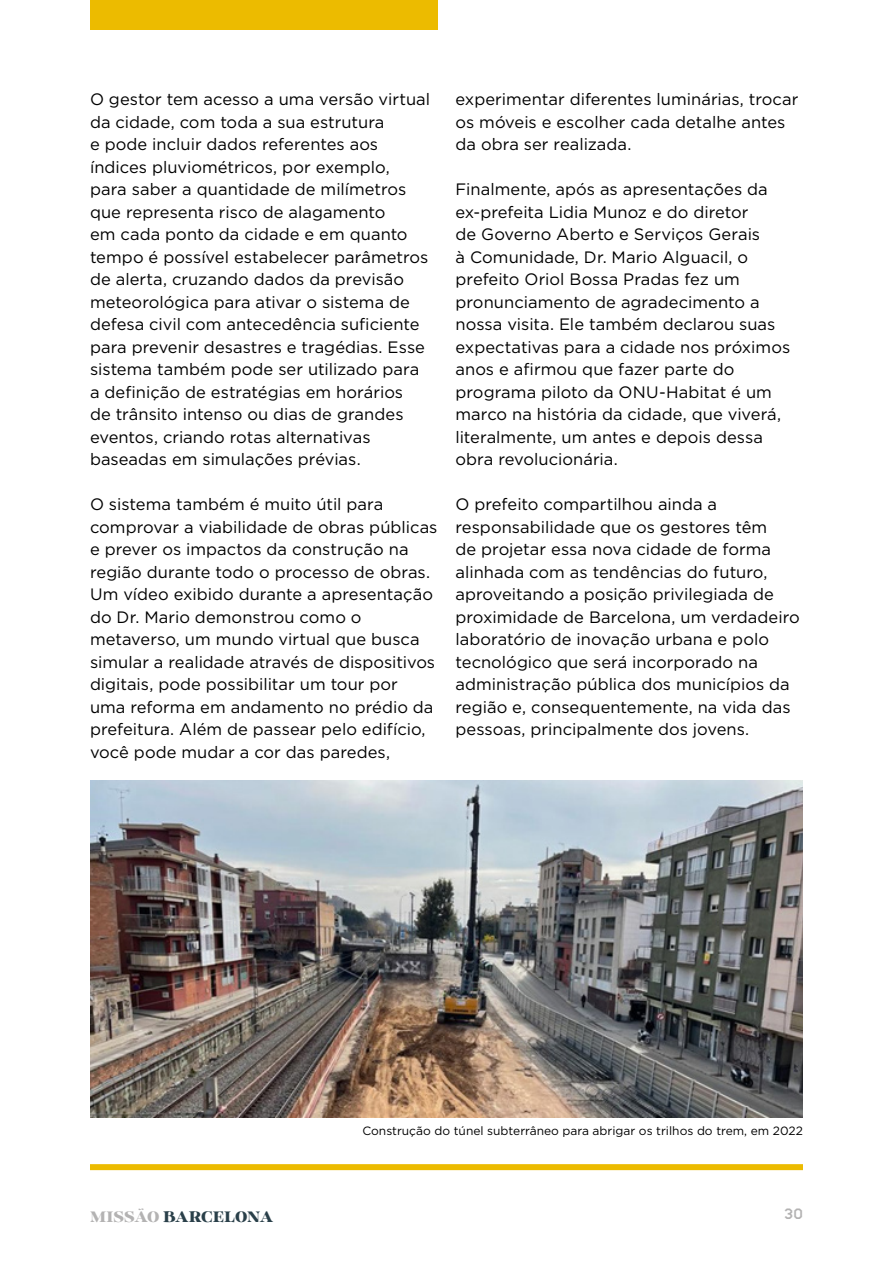
<style>
.page{position:relative;width:893px;height:1263px;background:#fff}
.page>*{position:absolute;margin:0;border:0;box-sizing:border-box;transform-origin:0 0}
.t1{font:16.5px/22.5px "Gotham";color:#000}
.t2{font:15px "Glinde";color:#293f49}
.t3{font:15px "GESZOG Regular";color:#b3b2b2}
.t4{font:12px "Gotham";color:#000}
.s1{color:#b3b2b2}
</style>
<div class="page">
<div style="left:90px;top:1164px;width:713px;height:6px;background:#ecbb00"></div>
<div style="left:90px;top:0;width:347px;height:30px;background:#ecbb00"></div>
<img style="left:90px;top:780px;width:713px;height:338px">
<p class="t1" style="left:90px;top:88px;width:342px">O gestor tem acesso a uma versão virtual da cidade, com toda a sua estrutura<br>e pode incluir dados referentes aos índices pluviométricos, por exemplo, para saber a quantidade de milímetros que representa risco de alagamento<br>em cada ponto da cidade e em quanto tempo é possível estabelecer parâmetros de alerta, cruzando dados da previsão meteorológica para ativar o sistema de defesa civil com antecedência suficiente para prevenir desastres e tragédias. Esse sistema também pode ser utilizado para a definição de estratégias em horários<br>de trânsito intenso ou dias de grandes eventos, criando rotas alternativas baseadas em simulações prévias.</p>
<p class="t1" style="left:90px;top:493px;width:349px">O sistema também é muito útil para comprovar a viabilidade de obras públicas e prever os impactos da construção na região durante todo o processo de obras.<br>Um vídeo exibido durante a apresentação do Dr. Mario demonstrou como o metaverso, um mundo virtual que busca simular a realidade através de dispositivos digitais, pode possibilitar um tour por uma reforma em andamento no prédio da prefeitura. Além de passear pelo edifício, você pode mudar a cor das paredes,</p>
<p class="t1" style="left:455px;top:88px;width:345px">experimentar diferentes luminárias, trocar os móveis e escolher cada detalhe antes da obra ser realizada.</p>
<p class="t1" style="left:455px;top:178px;width:336px">Finalmente, após as apresentações da ex-prefeita Lidia Munoz e do diretor<br>de Governo Aberto e Serviços Gerais<br>à Comunidade, Dr. Mario Alguacil, o prefeito Oriol Bossa Pradas fez um pronunciamento de agradecimento a nossa visita. Ele também declarou suas expectativas para a cidade nos próximos anos e afirmou que fazer parte do programa piloto da ONU-Habitat é um marco na história da cidade, que viverá, literalmente, um antes e depois dessa obra revolucionária.</p>
<p class="t1" style="left:455px;top:493px;width:346px">O prefeito compartilhou ainda a responsabilidade que os gestores têm<br>de projetar essa nova cidade de forma alinhada com as tendências do futuro, aproveitando a posição privilegiada de proximidade de Barcelona, um verdadeiro laboratório de inovação urbana e polo tecnológico que será incorporado na administração pública dos municípios da região e, consequentemente, na vida das pessoas, principalmente dos jovens.</p>
<p class="t4" style="left:362px;top:1123px;width:442px">Construção do túnel subterrâneo para abrigar os trilhos do trem, em 2022</p>
<p class="t2" style="left:90px;top:1208px;width:185px"><span class="s1">MISSÃO</span> BARCELONA</p>
<p class="t3" style="left:784px;top:1204px;width:20px">30</p>
</div>
